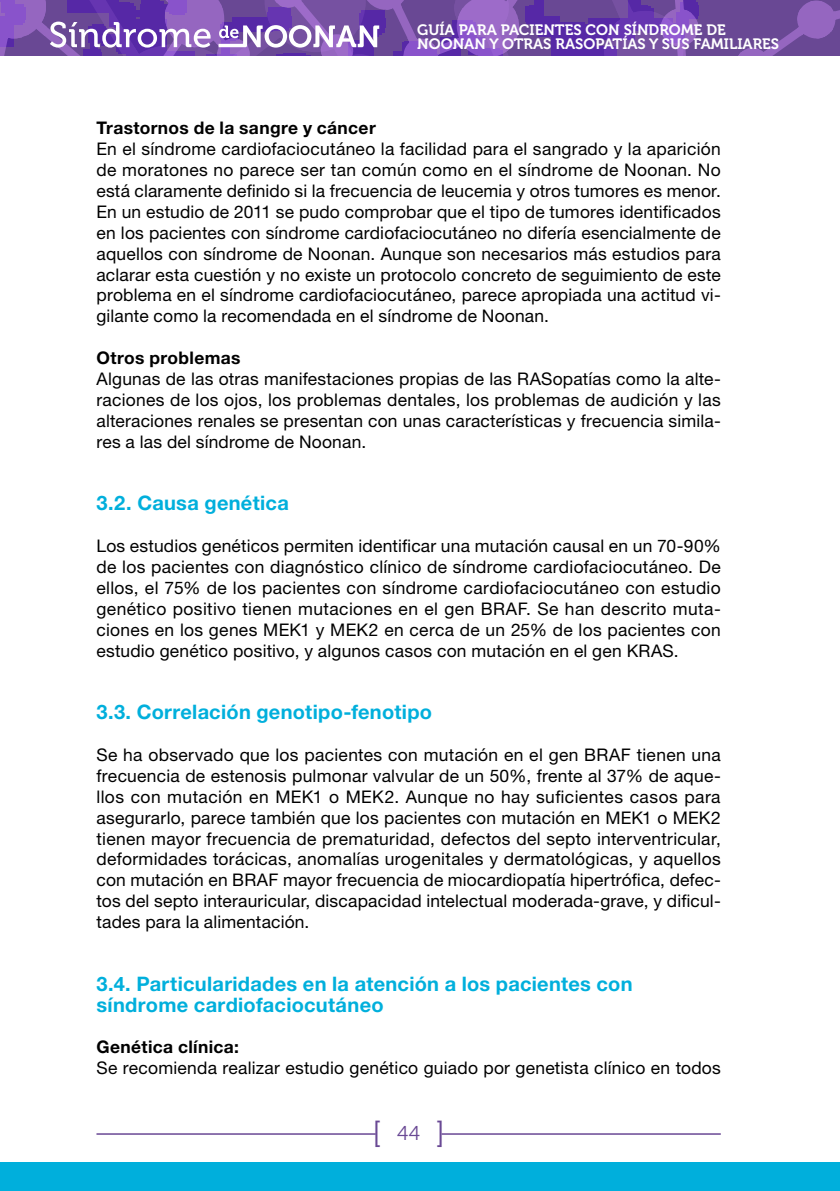
<style>
.page{position:relative;width:840px;height:1191px;background:#fff}
.page>*{position:absolute;margin:0;border:0;box-sizing:border-box;transform-origin:0 0}
.t1{font:32px "Museo Sans 300";color:#694894}
.t2{font:700 20px/20.8px "Helvetica Neue LT Std";letter-spacing:.015em;color:#00afdc}
.t3{font:17.4px/20.8px "Helvetica Neue LT Std";letter-spacing:.01em;color:#000;text-align:justify}
.t4{font:700 17.4px "Helvetica Neue LT Std";letter-spacing:.02em;color:#000}
.t5{font:15px/14px "Museo 700";color:#fff}
.s1{font-size:20px}
</style>
<div class="page">
<div style="left:0;top:1162px;width:839px;height:29px;background:#00afdc"></div>
<svg style="left:0;top:0;width:839px;height:56px;background:#7b54ad"></svg>
<hr style="left:96px;top:1133px;width:279px;height:1px;background:#694894">
<hr style="left:441px;top:1133px;width:279px;height:1px;background:#694894">
<p class="t5" style="left:417px;top:23px;width:363px">GUÍA PARA PACIENTES CON SÍNDROME DE<br>NOONAN Y OTRAS RASOPATÍAS Y SUS FAMILIARES</p>
<p class="t4" style="left:96px;top:117px;width:280px">Trastornos de la sangre y cáncer</p>
<p class="t3" style="left:96px;top:138px;width:625px">En el síndrome cardiofaciocutáneo la facilidad para el sangrado y la aparición de moratones no parece ser tan común como en el síndrome de Noonan. No está claramente definido si la frecuencia de leucemia y otros tumores es menor.<br>En un estudio de 2011 se pudo comprobar que el tipo de tumores identificados en los pacientes con síndrome cardiofaciocutáneo no difería esencialmente de aquellos con síndrome de Noonan. Aunque son necesarios más estudios para aclarar esta cuestión y no existe un protocolo concreto de seguimiento de este problema en el síndrome cardiofaciocutáneo, parece apropiada una actitud vi&shy;gilante como la recomendada en el síndrome de Noonan.</p>
<p class="t4" style="left:96px;top:347px;width:145px">Otros problemas</p>
<p class="t3" style="left:96px;top:368px;width:625px">Algunas de las otras manifestaciones propias de las RASopatías como la alte&shy;raciones de los ojos, los problemas dentales, los problemas de audición y las alteraciones renales se presentan con unas características y frecuencia simila&shy;res a las del síndrome de Noonan.</p>
<p class="t2" style="left:96px;top:492px;width:194px">3.2. Causa genética</p>
<p class="t3" style="left:96px;top:535px;width:625px">Los estudios genéticos permiten identificar una mutación causal en un 70-90% de los pacientes con diagnóstico clínico de síndrome cardiofaciocutáneo. De ellos, el 75% de los pacientes con síndrome cardiofaciocutáneo con estudio genético positivo tienen mutaciones en el gen BRAF. Se han descrito muta&shy;ciones en los genes MEK1 y MEK2 en cerca de un 25% de los pacientes con estudio genético positivo, y algunos casos con mutación en el gen KRAS.</p>
<p class="t2" style="left:96px;top:701px;width:337px">3.3. Correlación genotipo-fenotipo</p>
<p class="t3" style="left:96px;top:744px;width:625px">Se ha observado que los pacientes con mutación en el gen BRAF tienen una frecuencia de estenosis pulmonar valvular de un 50%, frente al 37% de aque&shy;llos con mutación en MEK1 o MEK2. Aunque no hay suficientes casos para asegurarlo, parece también que los pacientes con mutación en MEK1 o MEK2 tienen mayor frecuencia de prematuridad, defectos del septo interventricular, deformidades torácicas, anomalías urogenitales y dermatológicas, y aquellos con mutación en BRAF mayor frecuencia de miocardiopatía hipertrófica, defec&shy;tos del septo interauricular, discapacidad intelectual moderada-grave, y dificul&shy;tades para la alimentación.</p>
<p class="t2" style="left:96px;top:972px;width:537px">3.4. Particularidades en la atención a los pacientes con síndrome cardiofaciocutáneo</p>
<p class="t4" style="left:96px;top:1036px;width:144px">Genética clínica:</p>
<p class="t3" style="left:96px;top:1057px;width:625px">Se recomienda realizar estudio genético guiado por genetista clínico en todos</p>
<h1 class="t1" style="left:372px;top:1115px;width:74px">[<span class="s1">44</span>]</h1>
</div>
